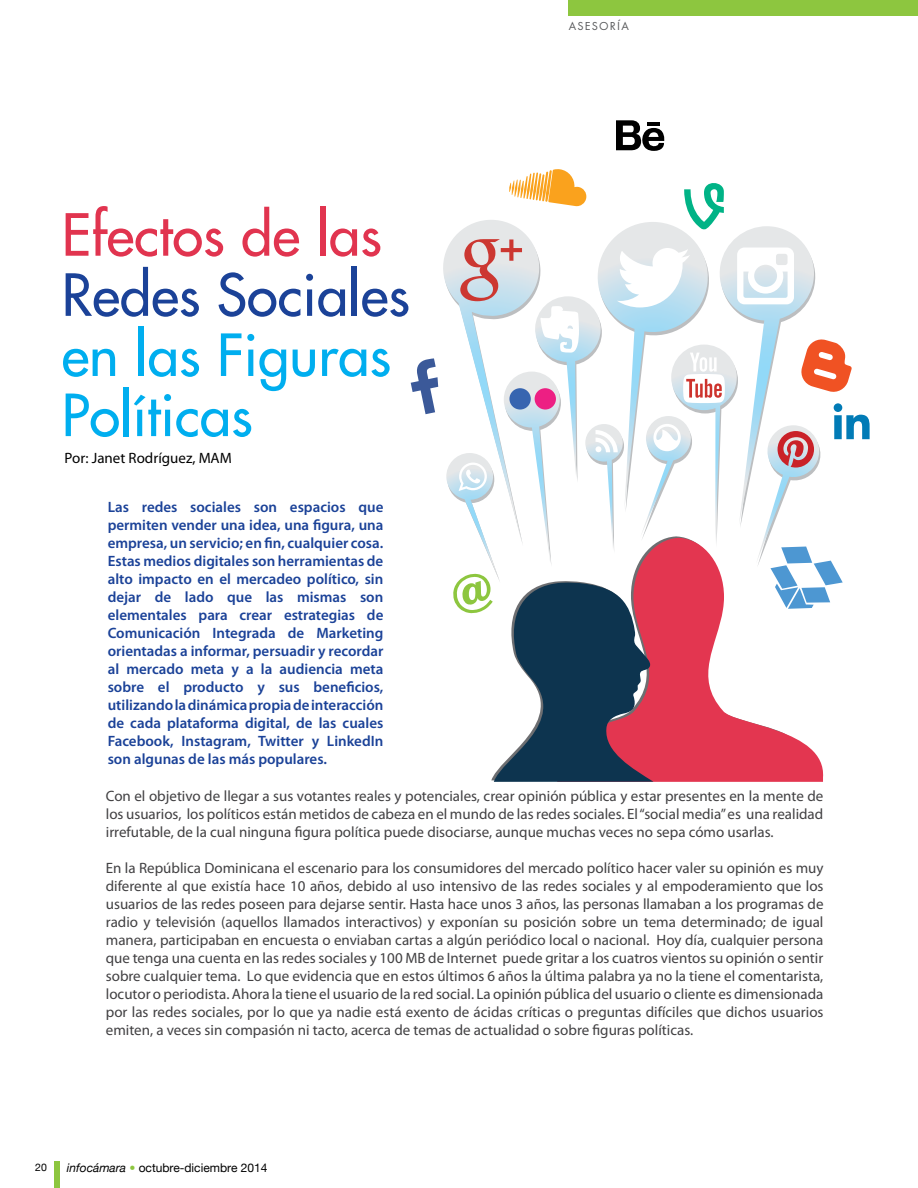
<style>
.page{position:relative;width:918px;height:1188px;background:#fff}
.page>*{position:absolute;margin:0;border:0;box-sizing:border-box;transform-origin:0 0}
.t1{font:56.4px/60.2px "Futura";color:#00aeef}
.t2{font:56.4px "Futura";color:#1b4298}
.t3{font:56.4px "Futura";color:#e1344f}
.t4{font:15px/18px "Myriad Pro";color:#414042;text-align:justify}
.t5{font:600 15px/18px "Myriad Pro";color:#1b4298;text-align:justify}
.t6{font:15px "Myriad Pro";color:#000}
.t7{font:12px "Helvetica Neue";color:#000}
.t8{font:12px "Futura T";letter-spacing:.1em;color:#58595b}
.t9{font:10.5px "Helvetica Neue";color:#000}
.s1{font-style:italic}
.s2{font-style:italic;color:#8dc63f}
</style>
<div class="page">
<div style="left:568px;top:0;width:350px;height:16px;background:#8dc63f"></div>
<div style="left:54px;top:1161px;width:5px;height:27px;background:#8dc63f"></div>
<svg style="left:616px;top:120px;width:49px;height:31px"></svg>
<hr style="left:647px;top:122px;width:13px;height:4px;background:#000">
<svg style="left:411px;top:169px;width:459px;height:613px"></svg>
<p class="t8" style="left:569px;top:19px;width:61px">ASESORÍA</p>
<h1 class="t3" style="left:62px;top:198px;width:322px">Efectos de las</h1>
<h1 class="t2" style="left:62px;top:258px;width:350px">Redes Sociales</h1>
<h1 class="t1" style="left:62px;top:325px;width:331px">en las Figuras<br>Políticas</h1>
<p class="t6" style="left:65px;top:449px;width:169px">Por: Janet Rodríguez, MAM</p>
<p class="t5" style="left:108px;top:497px;width:277px">Las redes sociales son espacios que permiten vender una idea, una figura, una empresa, un servicio; en fin, cualquier cosa.<br>Estas medios digitales son herramientas de alto impacto en el mercadeo político, sin dejar de lado que las mismas son elementales para crear estrategias de Comunicación Integrada de Marketing orientadas a informar, persuadir y recordar al mercado meta y a la audiencia meta sobre el producto y sus beneficios, utilizando la dinámica propia de interacción de cada plataforma digital, de las cuales Facebook, Instagram, Twitter y LinkedIn son algunas de las más populares.</p>
<p class="t4" style="left:106px;top:787px;width:719px">Con el objetivo de llegar a sus votantes reales y potenciales, crear opinión pública y estar presentes en la mente de los usuarios, los políticos están metidos de cabeza en el mundo de las redes sociales. El “social media” es una realidad irrefutable, de la cual ninguna figura política puede disociarse, aunque muchas veces no sepa cómo usarlas.</p>
<p class="t4" style="left:106px;top:859px;width:719px">En la República Dominicana el escenario para los consumidores del mercado político hacer valer su opinión es muy diferente al que existía hace 10 años, debido al uso intensivo de las redes sociales y al empoderamiento que los usuarios de las redes poseen para dejarse sentir. Hasta hace unos 3 años, las personas llamaban a los programas de radio y televisión (aquellos llamados interactivos) y exponían su posición sobre un tema determinado; de igual manera, participaban en encuesta o enviaban cartas a algún periódico local o nacional. Hoy día, cualquier persona que tenga una cuenta en las redes sociales y 100 MB de Internet puede gritar a los cuatros vientos su opinión o sentir sobre cualquier tema. Lo que evidencia que en estos últimos 6 años la última palabra ya no la tiene el comentarista, locutor o periodista. Ahora la tiene el usuario de la red social. La opinión pública del usuario o cliente es dimensionada por las redes sociales, por lo que ya nadie está exento de ácidas críticas o preguntas difíciles que dichos usuarios emiten, a veces sin compasión ni tacto, acerca de temas de actualidad o sobre figuras políticas.</p>
<p class="t9" style="left:35px;top:1161px;width:13px">20</p>
<p class="t7" style="left:67px;top:1161px;width:202px"><span class="s1">infocámara</span> <span class="s2">•</span> octubre-diciembre 2014</p>
</div>
